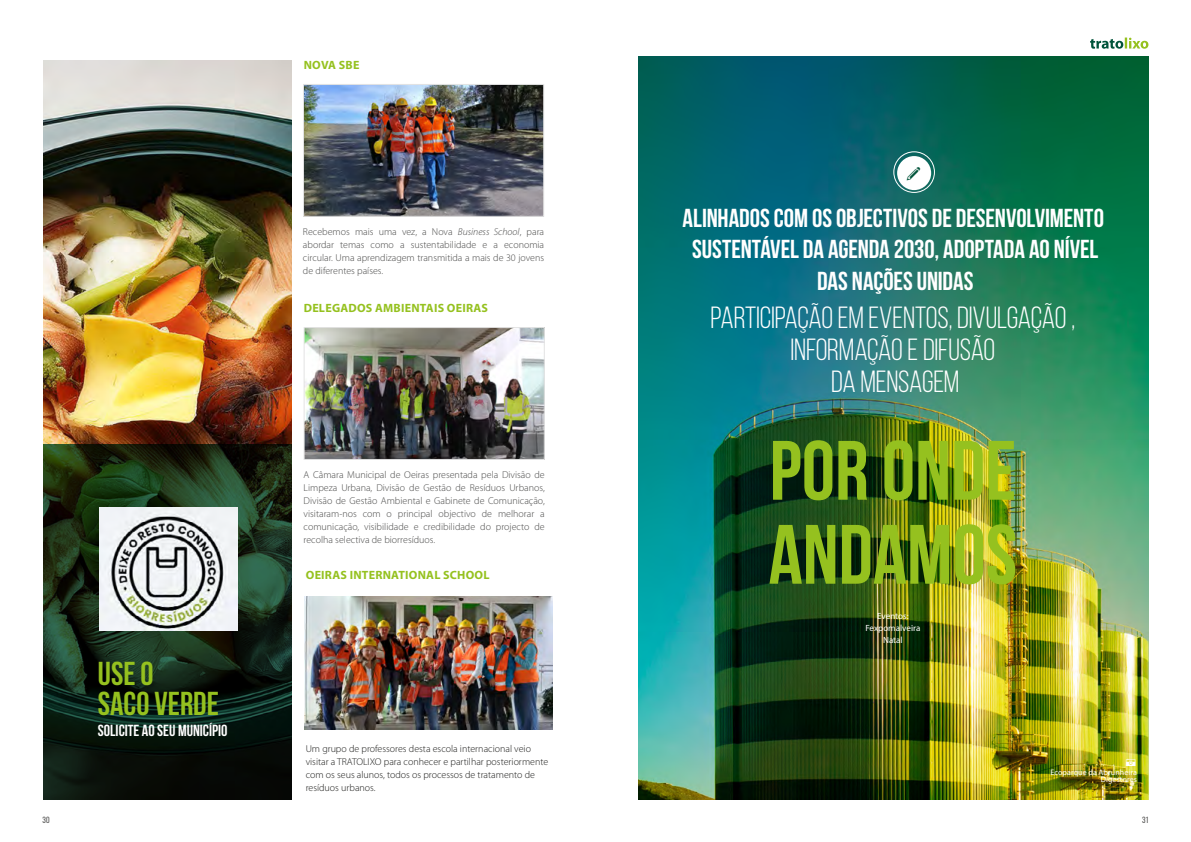
<style>
.page{position:relative;width:1191px;height:842px;background:#fff}
.page>*{position:absolute;margin:0;border:0;box-sizing:border-box;transform-origin:0 0}
.t1{font:700 84px/84px "Bebas Neue";color:#95c11f}
.t2{font:700 33px/30px "Bebas Neue";color:#95c11f}
.t3{font:30.6px/32px "Bebas Neue";letter-spacing:-.005em;color:#fff;text-align:center}
.t4{font:26px/31.2px "Bebas Neue";letter-spacing:-.005em;color:#fff;text-align:center}
.t5{font:20px "Modern Pictograms";color:#00543a}
.t6{font:700 16px "Bebas Neue";color:#fff}
.t7{font:13px "Modern Pictograms";color:#fff}
.t8{font:700 12px "Myriad Pro";letter-spacing:.02em;color:#95c11f}
.t9{font:300 10px/13px "Myriad Pro";color:#4a4a49;text-align:justify}
.t10{font:300 10px/13px "Myriad Pro";color:#1d1d1b}
.t11{font:9px/12px "Myriad Pro";color:#fff;text-align:center}
.t12{font:9px "Bebas Neue";color:#4a4a49}
.t13{font:8px/7px "Myriad Pro";letter-spacing:.01em;color:#fff;text-align:right}
.s1{font-style:italic}
</style>
<div class="page">
<svg style="left:1090px;top:38px;width:58px;height:11px"></svg>
<img style="left:638px;top:57px;width:510px;height:742px">
<div style="left:897px;top:156px;width:34px;height:34px;background:#fff;border-radius:50%"></div>
<div style="left:893px;top:151px;width:42px;height:42px;border:1px solid #fff;border-radius:50%"></div>
<img style="left:44px;top:60px;width:248px;height:384px">
<img style="left:305px;top:86px;width:237px;height:129px">
<div style="left:303px;top:84px;width:241px;height:133px;border:1px solid #e3e3e3"></div>
<img style="left:305px;top:597px;width:248px;height:133px">
<img style="left:306px;top:329px;width:237px;height:129px">
<div style="left:304px;top:327px;width:241px;height:133px;border:1px solid #e3e3e3"></div>
<svg style="left:44px;top:444px;width:248px;height:355px;background:#142616"></svg>
<img style="left:99px;top:507px;width:139px;height:123px">
<h2 class="t2" style="left:98px;top:658px;width:122px">USE O<br>SACO VERDE</h2>
<h3 class="t6" style="left:98px;top:722px;width:131px">SOLICITE AO SEU MUNICÍPIO</h3>
<p class="t8" style="left:304px;top:57px;width:57px">NOVA SBE</p>
<p class="t9" style="left:303px;top:225px;width:243px">Recebemos mais uma vez, a Nova <span class="s1">Business School</span>, para abordar temas como a sustentabilidade e a economia circular. Uma aprendizagem transmitida a mais de 30 jovens de diferentes países.</p>
<p class="t8" style="left:304px;top:300px;width:186px">DELEGADOS AMBIENTAIS OEIRAS</p>
<p class="t9" style="left:304px;top:468px;width:243px">A Câmara Municipal de Oeiras presentada pela Divisão de Limpeza Urbana, Divisão de Gestão de Resíduos Urbanos, Divisão de Gestão Ambiental e Gabinete de Comunicação, visitaram-nos com o principal objectivo de melhorar a comunicação, visibilidade e credibilidade do projecto de recolha selectiva de biorresíduos.</p>
<p class="t8" style="left:306px;top:567px;width:185px">OEIRAS INTERNATIONAL SCHOOL</p>
<p class="t10" style="left:306px;top:742px;width:244px">Um grupo de professores desta escola internacional veio visitar a TRATOLIXO para conhecer e partilhar posteriormente com os seus alunos, todos os processos de tratamento de resíduos urbanos.</p>
<h3 class="t5" style="left:905px;top:164px;width:18px">r</h3>
<h3 class="t4" style="left:682px;top:202px;width:423px">ALINHADOS COM OS OBJECTIVOS DE DESENVOLVIMENTO<br>SUSTENTÁVEL DA AGENDA 2030, ADOPTADA AO NÍVEL<br>DAS NAÇÕES UNIDAS</h3>
<h3 class="t3" style="left:710px;top:302px;width:366px">PARTICIPAÇÃO EM EVENTOS, DIVULGAÇÃO ,<br>INFORMAÇÃO E DIFUSÃO<br>DA MENSAGEM</h3>
<h1 class="t1" style="left:768px;top:428px;width:250px">POR ONDE<br>ANDaMOS</h1>
<p class="t11" style="left:865px;top:610px;width:56px">Eventos:<br>Fexpomalveira<br>Natal</p>
<h3 class="t7" style="left:1125px;top:756px;width:14px">A</h3>
<p class="t13" style="left:1050px;top:769px;width:88px">Ecoparque da Abrunheira<br>Digestores</p>
<p class="t12" style="left:43px;top:815px;width:9px">30</p>
<p class="t12" style="left:1142px;top:815px;width:8px">31</p>
</div>
